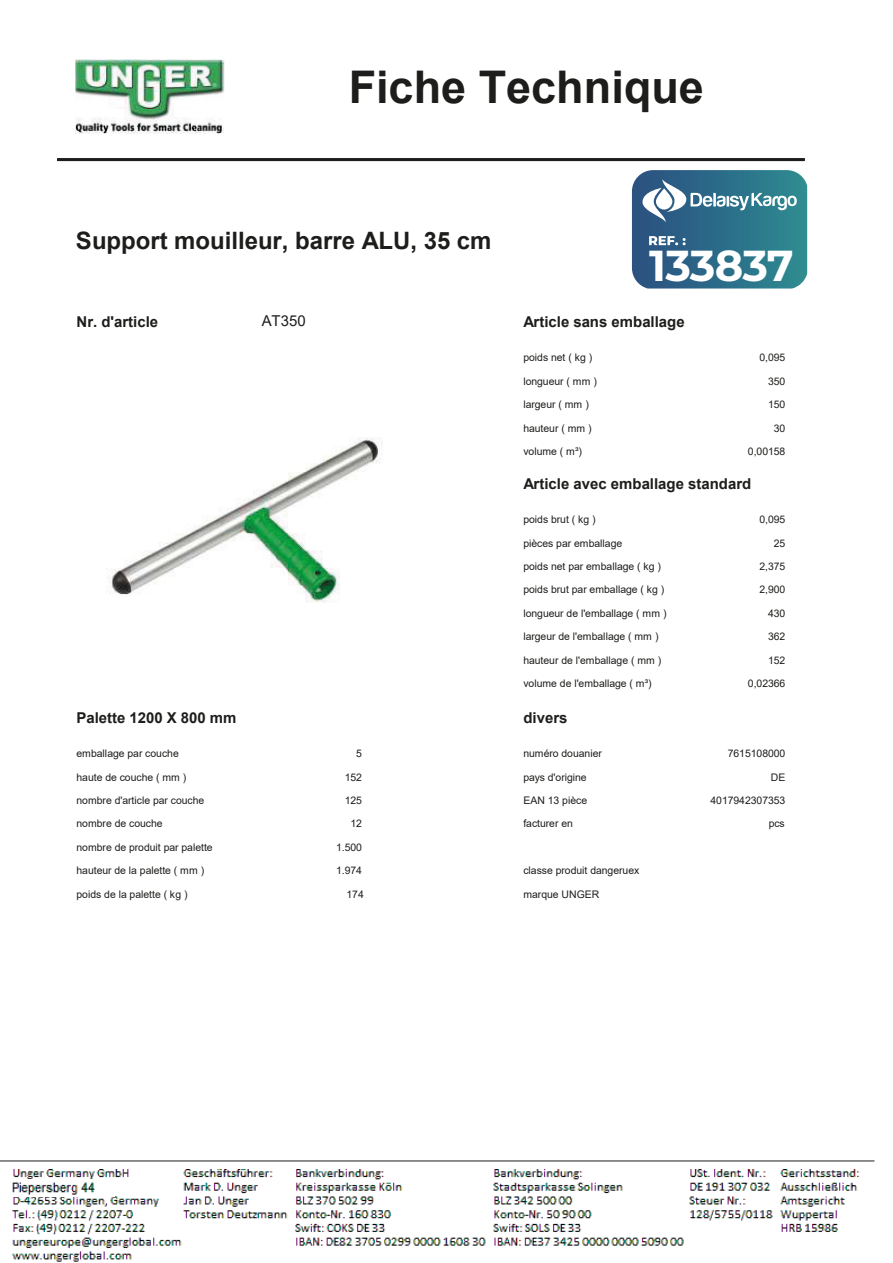
<style>
.page{position:relative;width:893px;height:1263px;background:#fff}
.page>*{position:absolute;margin:0;border:0;box-sizing:border-box;transform-origin:0 0}
.t1{font:700 45px "Arial";color:#1d1d1b}
.t2{font:700 43.35px "Montserrat";letter-spacing:-.02em;color:#fff}
.t3{font:700 24px "Arial";color:#1d1d1b}
.t4{font:700 15px "Arial";color:#1d1d1b}
.t5{font:15px "Arial";color:#1d1d1b}
.t6{font:10.5px "Arial";letter-spacing:-.005em;color:#1d1d1b}
</style>
<div class="page">
<img style="left:75px;top:59px;width:150px;height:75px">
<hr style="left:57px;top:158px;width:747px;height:3px;background:#1d1d1b">
<img style="left:106px;top:438px;width:276px;height:165px">
<img style="left:12px;top:1170px;width:848px;height:92px">
<hr style="left:0;top:1161px;width:874px;height:1px;background:#1d1d1b">
<img style="left:13px;top:1180px;width:102px;height:16px">
<svg style="left:632px;top:170px;width:175px;height:118px;background:#3e7a93"></svg>
<h1 class="t1" style="left:349px;top:55px;width:357px">Fiche Technique</h1>
<h3 class="t3" style="left:76px;top:223px;width:417px">Support mouilleur, barre ALU, 35 cm</h3>
<h2 class="t2" style="left:649px;top:234px;width:146px">133837</h2>
<h3 class="t4" style="left:77px;top:311px;width:83px">Nr. d'article</h3>
<h3 class="t5" style="left:262px;top:311px;width:46px">AT350</h3>
<h3 class="t4" style="left:523px;top:311px;width:163px">Article sans emballage</h3>
<p class="t6" style="left:523px;top:350px;width:70px">poids net ( kg )</p>
<p class="t6" style="left:523px;top:374px;width:75px">longueur ( mm )</p>
<p class="t6" style="left:759px;top:350px;width:27px">0,095</p>
<p class="t6" style="left:768px;top:374px;width:19px">350</p>
<p class="t6" style="left:523px;top:397px;width:67px">largeur ( mm )</p>
<p class="t6" style="left:768px;top:397px;width:19px">150</p>
<p class="t6" style="left:523px;top:421px;width:70px">hauteur ( mm )</p>
<p class="t6" style="left:774px;top:421px;width:13px">30</p>
<p class="t6" style="left:523px;top:444px;width:60px">volume ( m³)</p>
<p class="t6" style="left:748px;top:444px;width:39px">0,00158</p>
<h3 class="t4" style="left:523px;top:473px;width:229px">Article avec emballage standard</h3>
<p class="t6" style="left:523px;top:512px;width:74px">poids brut ( kg )</p>
<p class="t6" style="left:523px;top:536px;width:100px">pièces par emballage</p>
<p class="t6" style="left:759px;top:512px;width:27px">0,095</p>
<p class="t6" style="left:774px;top:536px;width:13px">25</p>
<p class="t6" style="left:523px;top:559px;width:139px">poids net par emballage ( kg )</p>
<p class="t6" style="left:523px;top:582px;width:143px">poids brut par emballage ( kg )</p>
<p class="t6" style="left:759px;top:559px;width:27px">2,375</p>
<p class="t6" style="left:759px;top:582px;width:27px">2,900</p>
<p class="t6" style="left:523px;top:606px;width:145px">longueur de l'emballage ( mm )</p>
<p class="t6" style="left:768px;top:606px;width:19px">430</p>
<p class="t6" style="left:523px;top:629px;width:137px">largeur de l'emballage ( mm )</p>
<p class="t6" style="left:768px;top:629px;width:19px">362</p>
<p class="t6" style="left:523px;top:653px;width:139px">hauteur de l'emballage ( mm )</p>
<p class="t6" style="left:768px;top:653px;width:19px">152</p>
<p class="t6" style="left:523px;top:676px;width:130px">volume de l'emballage ( m³)</p>
<p class="t6" style="left:748px;top:676px;width:39px">0,02366</p>
<h3 class="t4" style="left:77px;top:707px;width:161px">Palette 1200 X 800 mm</h3>
<h3 class="t4" style="left:523px;top:707px;width:46px">divers</h3>
<p class="t6" style="left:77px;top:746px;width:104px">emballage par couche</p>
<p class="t6" style="left:356px;top:746px;width:7px">5</p>
<p class="t6" style="left:523px;top:746px;width:80px">numéro douanier</p>
<p class="t6" style="left:728px;top:746px;width:59px">7615108000</p>
<p class="t6" style="left:77px;top:770px;width:111px">haute de couche ( mm )</p>
<p class="t6" style="left:345px;top:770px;width:19px">152</p>
<p class="t6" style="left:77px;top:793px;width:129px">nombre d'article par couche</p>
<p class="t6" style="left:345px;top:793px;width:19px">125</p>
<p class="t6" style="left:523px;top:770px;width:65px">pays d'origine</p>
<p class="t6" style="left:771px;top:770px;width:16px">DE</p>
<p class="t6" style="left:523px;top:793px;width:65px">EAN 13 pièce</p>
<p class="t6" style="left:710px;top:793px;width:76px">4017942307353</p>
<p class="t6" style="left:77px;top:816px;width:88px">nombre de couche</p>
<p class="t6" style="left:350px;top:816px;width:13px">12</p>
<p class="t6" style="left:523px;top:816px;width:51px">facturer en</p>
<p class="t6" style="left:769px;top:816px;width:18px">pcs</p>
<p class="t6" style="left:77px;top:840px;width:138px">nombre de produit par palette</p>
<p class="t6" style="left:336px;top:840px;width:27px">1.500</p>
<p class="t6" style="left:77px;top:863px;width:129px">hauteur de la palette ( mm )</p>
<p class="t6" style="left:336px;top:863px;width:27px">1.974</p>
<p class="t6" style="left:77px;top:887px;width:112px">poids de la palette ( kg )</p>
<p class="t6" style="left:346px;top:887px;width:19px">174</p>
<p class="t6" style="left:523px;top:863px;width:117px">classe produit dangeruex</p>
<p class="t6" style="left:523px;top:887px;width:77px">marque UNGER</p>
</div>
